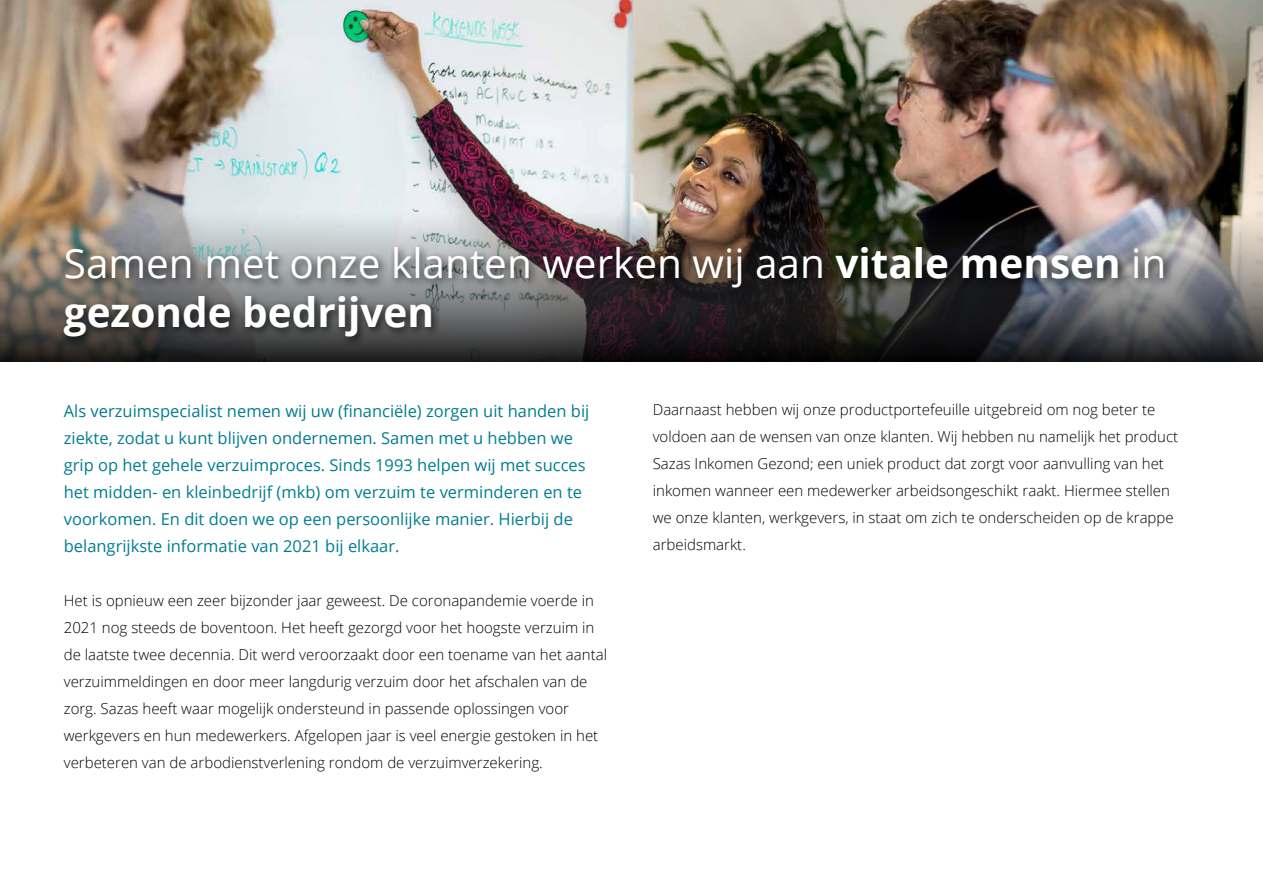
<style>
.page{position:relative;width:1263px;height:893px;background:#fff}
.page>*{position:absolute;margin:0;border:0;box-sizing:border-box;transform-origin:0 0}
.t1{font:40.5px/48.6px "Open Sans";color:#fff}
.t2{font:16.5px/27px "Open Sans";color:#007d90}
.t3{font:300 15px/27px "Open Sans";color:#000}
.s1{font-weight:700}
</style>
<div class="page">
<img style="left:0;top:0;width:1263px;height:213px">
<img style="left:0;top:213px;width:1263px;height:148px">
<div style="left:59px;top:242px;width:1115px;height:106px;background:#000;opacity:.75"></div>
<h1 class="t1" style="left:64px;top:238px;width:1104px">Samen met onze klanten werken wij aan <span class="s1">vitale mensen</span> in <span class="s1">gezonde bedrijven</span></h1>
<p class="t2" style="left:64px;top:397px;width:527px">Als verzuimspecialist nemen wij uw (financiële) zorgen uit handen bij ziekte, zodat u kunt blijven ondernemen. Samen met u hebben we grip op het gehele verzuimproces. Sinds 1993 helpen wij met succes het midden- en kleinbedrijf (mkb) om verzuim te verminderen en te voorkomen. En dit doen we op een persoonlijke manier. Hierbij de belangrijkste informatie van 2021 bij elkaar.</p>
<p class="t3" style="left:64px;top:586px;width:545px">Het is opnieuw een zeer bijzonder jaar geweest. De coronapandemie voerde in 2021 nog steeds de boventoon. Het heeft gezorgd voor het hoogste verzuim in de laatste twee decennia. Dit werd veroorzaakt door een toename van het aantal verzuimmeldingen en door meer langdurig verzuim door het afschalen van de zorg. Sazas heeft waar mogelijk ondersteund in passende oplossingen voor werkgevers en hun medewerkers. Afgelopen jaar is veel energie gestoken in het verbeteren van de arbodienstverlening rondom de verzuimverzekering.</p>
<p class="t3" style="left:653px;top:396px;width:527px">Daarnaast hebben wij onze productportefeuille uitgebreid om nog beter te voldoen aan de wensen van onze klanten. Wij hebben nu namelijk het product Sazas Inkomen Gezond; een uniek product dat zorgt voor aanvulling van het inkomen wanneer een medewerker arbeidsongeschikt raakt. Hiermee stellen we onze klanten, werkgevers, in staat om zich te onderscheiden op de krappe arbeidsmarkt.</p>
</div>
